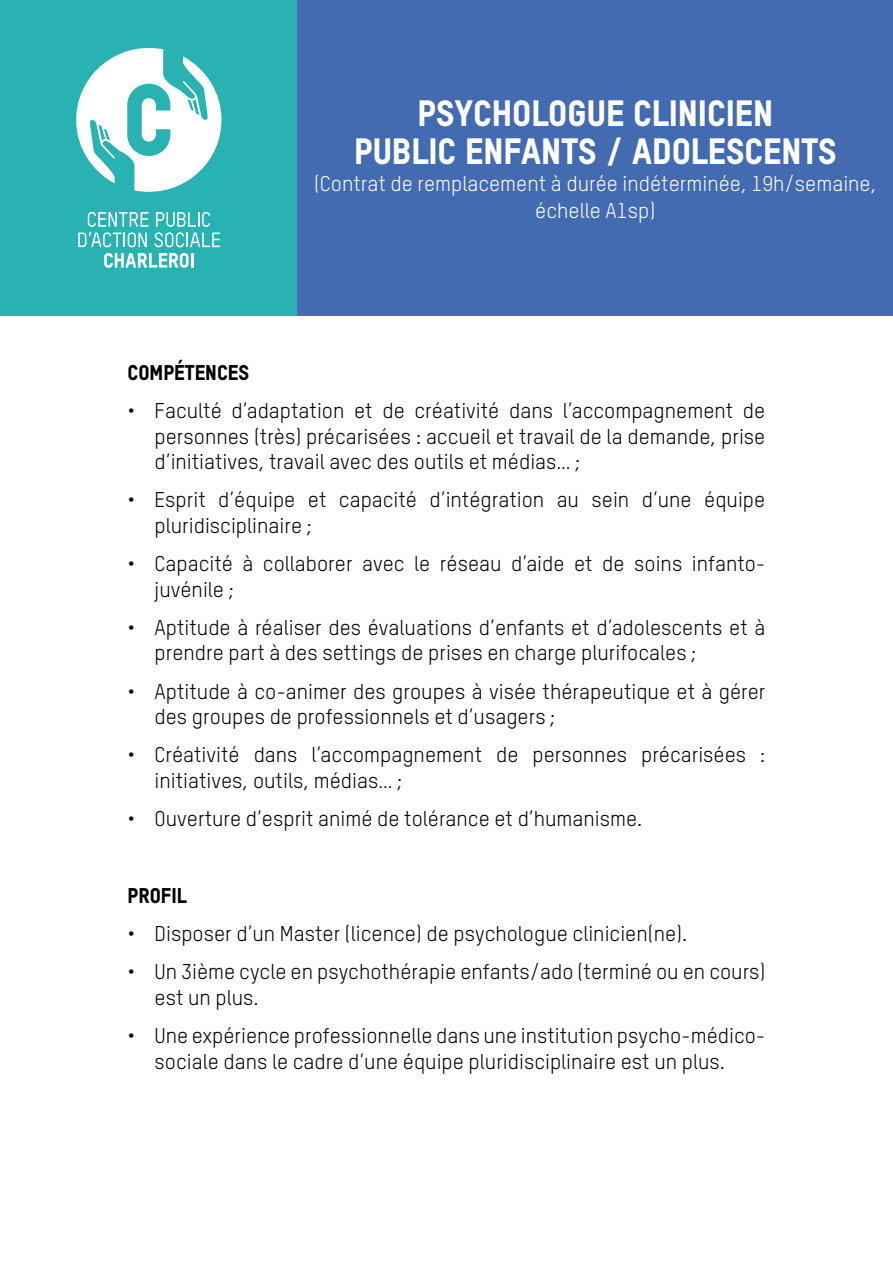
<style>
.page{position:relative;width:893px;height:1263px;background:#fff}
.page>*{position:absolute;margin:0;border:0;box-sizing:border-box;transform-origin:0 0}
.t1{font:800 36px/37.5px "TSTAR";color:#fff;text-align:center}
.t2{font:21px/25.5px "TSTAR";color:#000}
.t3{font:21px/27px "TSTAR";color:#fff;text-align:center}
.t4{font:800 21px "TSTAR";color:#000}
</style>
<div class="page">
<div style="left:0;top:0;width:298px;height:316px;background:#28b3b2"></div>
<svg style="left:78px;top:212px;width:70px;height:35px"></svg>
<svg style="left:154px;top:212px;width:66px;height:35px"></svg>
<svg style="left:104px;top:253px;width:89px;height:15px"></svg>
<svg style="left:76px;top:48px;width:145px;height:144px"></svg>
<div style="left:298px;top:0;width:595px;height:316px;background:#436bb2"></div>
<h1 class="t1" style="left:354px;top:94px;width:484px">PSYCHOLOGUE CLINICIEN<br>PUBLIC ENFANTS / ADOLESCENTS</h1>
<p class="t3" style="left:314px;top:169px;width:564px">(Contrat de remplacement à durée indéterminée, 19h/semaine, échelle A1sp)</p>
<p class="t4" style="left:128px;top:359px;width:123px">COMPÉTENCES</p>
<p class="t2" style="left:155px;top:398px;width:612px;text-align:justify;text-indent:-27px">• Faculté d’adaptation et de créativité dans l’accompagnement de personnes (très) précarisées : accueil et travail de la demande, prise d’initiatives, travail avec des outils et médias… ;</p>
<p class="t2" style="left:155px;top:487px;width:612px;text-indent:-27px">• Esprit d’équipe et capacité d’intégration au sein d’une équipe pluridisciplinaire ;</p>
<p class="t2" style="left:155px;top:551px;width:612px;text-indent:-27px">• Capacité à collaborer avec le réseau d’aide et de soins infanto&shy;juvénile ;</p>
<p class="t2" style="left:155px;top:614px;width:612px;text-indent:-27px">• Aptitude à réaliser des évaluations d’enfants et d’adolescents et à prendre part à des settings de prises en charge plurifocales ;</p>
<p class="t2" style="left:155px;top:678px;width:612px;text-indent:-27px">• Aptitude à co-animer des groupes à visée thérapeutique et à gérer des groupes de professionnels et d’usagers ;</p>
<p class="t2" style="left:155px;top:742px;width:612px;text-indent:-27px">• Créativité dans l’accompagnement de personnes précarisées : initiatives, outils, médias… ;</p>
<p class="t2" style="left:128px;top:806px;width:516px">• Ouverture d’esprit animé de tolérance et d’humanisme.</p>
<p class="t4" style="left:128px;top:882px;width:61px">PROFIL</p>
<p class="t2" style="left:128px;top:921px;width:561px">• Disposer d’un Master (licence) de psychologue clinicien(ne).</p>
<p class="t2" style="left:155px;top:959px;width:612px;text-indent:-27px">• Un 3ième cycle en psychothérapie enfants/ado (terminé ou en cours) est un plus.</p>
<p class="t2" style="left:155px;top:1023px;width:612px;text-indent:-27px">• Une expérience professionnelle dans une institution psycho-médico&shy;sociale dans le cadre d’une équipe pluridisciplinaire est un plus.</p>
</div>
